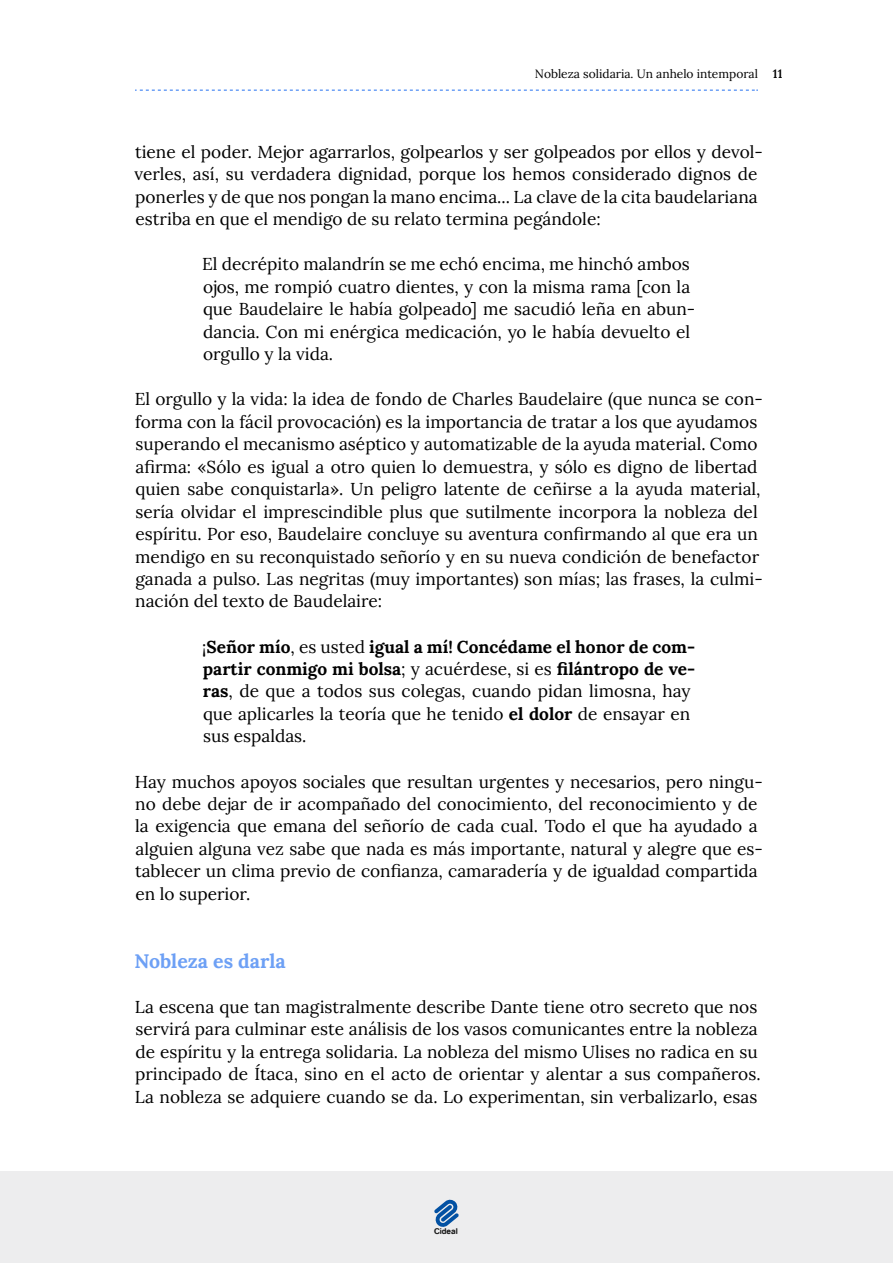
<style>
.page{position:relative;width:893px;height:1263px;background:#fff}
.page>*{position:absolute;margin:0;border:0;box-sizing:border-box;transform-origin:0 0}
.t1{font:700 19.5px "Lora";color:#6da0f5}
.t2{font:17.25px/22.5px "Lora";color:#000}
.t3{font:12px "Lora";color:#000}
.t4{font:500 8.25px "AG Book Rounded";color:#1c1c1c}
.s1{font-weight:600}
.s2{font-weight:700}
</style>
<div class="page">
<div style="left:0;top:1171px;width:893px;height:92px;background:#ededee"></div>
<svg style="left:434px;top:1199px;width:25px;height:28px"></svg>
<svg style="left:135px;top:89px;width:623px;height:2px"></svg>
<p class="t3" style="left:535px;top:64px;width:249px">Nobleza solidaria. Un anhelo intemporal <span class="s1">11</span></p>
<p class="t2" style="left:134px;top:139px;width:630px">tiene el poder. Mejor agarrarlos, golpearlos y ser golpeados por ellos y devol&shy;verles, así, su verdadera dignidad, porque los hemos considerado dignos de ponerles y de que nos pongan la mano encima... La clave de la cita baudelariana estriba en que el mendigo de su relato termina pegándole:</p>
<p class="t2" style="left:202px;top:251px;width:495px">El decrépito malandrín se me echó encima, me hinchó ambos ojos, me rompió cuatro dientes, y con la misma rama [con la que Baudelaire le había golpeado] me sacudió leña en abun&shy;dancia. Con mi enérgica medicación, yo le había devuelto el orgullo y la vida.</p>
<p class="t2" style="left:135px;top:386px;width:630px">El orgullo y la vida: la idea de fondo de Charles Baudelaire (que nunca se con&shy;forma con la fácil provocación) es la importancia de tratar a los que ayudamos superando el mecanismo aséptico y automatizable de la ayuda material. Como afirma: «Sólo es igual a otro quien lo demuestra, y sólo es digno de libertad quien sabe conquistarla». Un peligro latente de ceñirse a la ayuda material, sería olvidar el imprescindible plus que sutilmente incorpora la nobleza del espíritu. Por eso, Baudelaire concluye su aventura confirmando al que era un mendigo en su reconquistado señorío y en su nueva condición de benefactor ganada a pulso. Las negritas (muy importantes) son mías; las frases, la culmi&shy;nación del texto de Baudelaire:</p>
<p class="t2" style="left:202px;top:634px;width:494px">¡<span class="s2">Señor mío</span>, es usted <span class="s2">igual a mí! Concédame el honor de com&shy;partir conmigo mi bolsa</span>; y acuérdese, si es <span class="s2">filántropo de ve&shy;ras</span>, de que a todos sus colegas, cuando pidan limosna, hay que aplicarles la teoría que he tenido <span class="s2">el dolor</span> de ensayar en sus espaldas.</p>
<p class="t2" style="left:135px;top:769px;width:630px">Hay muchos apoyos sociales que resultan urgentes y necesarios, pero ningu&shy;no debe dejar de ir acompañado del conocimiento, del reconocimiento y de la exigencia que emana del señorío de cada cual. Todo el que ha ayudado a alguien alguna vez sabe que nada es más importante, natural y alegre que es&shy;tablecer un clima previo de confianza, camaradería y de igualdad compartida en lo superior.</p>
<p class="t1" style="left:135px;top:946px;width:153px">Nobleza es darla</p>
<p class="t2" style="left:135px;top:994px;width:627px">La escena que tan magistralmente describe Dante tiene otro secreto que nos servirá para culminar este análisis de los vasos comunicantes entre la nobleza de espíritu y la entrega solidaria. La nobleza del mismo Ulises no radica en su principado de Ítaca, sino en el acto de orientar y alentar a sus compañeros.<br>La nobleza se adquiere cuando se da. Lo experimentan, sin verbalizarlo, esas</p>
<p class="t4" style="left:434px;top:1226px;width:25px">Cideal</p>
</div>
